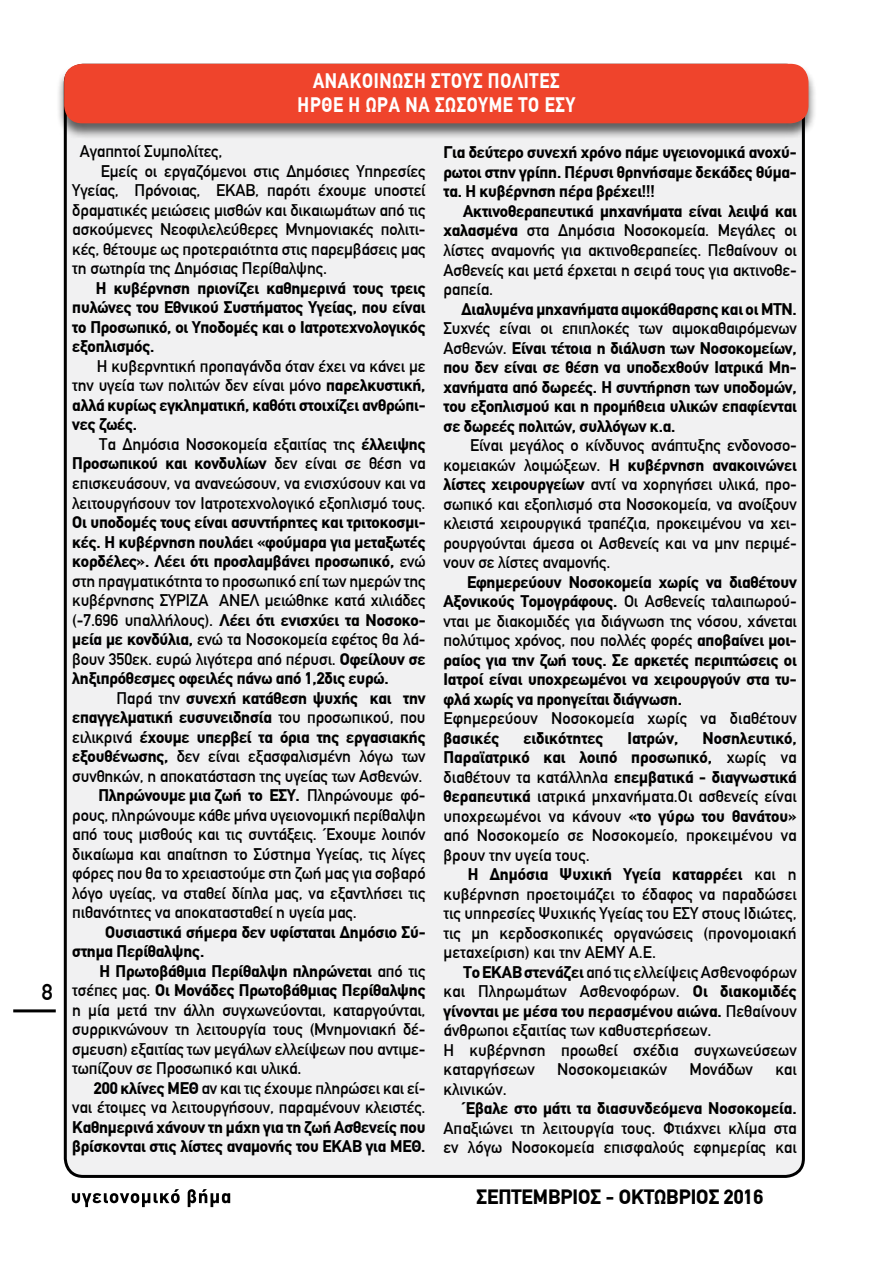
<style>
.page{position:relative;width:872px;height:1276px;background:#fff}
.page>*{position:absolute;margin:0;border:0;box-sizing:border-box;transform-origin:0 0}
.t1{font:22.5px "CF Din";color:#000}
.t2{font:700 20.55px/24px "CF Din";letter-spacing:.04em;color:#fff;text-align:center;scale:.88 1}
.t3{font:700 20.25px "CF Din";color:#000}
.t4{font:16.5px/19.5px "CF Din";letter-spacing:-.01em;color:#000;text-align:justify}
.t5{font:700 16.5px/19.5px "CF Din";letter-spacing:-.01em;color:#000;text-align:justify}
.s1{font-weight:700}
.s2{font-weight:400}
</style>
<div class="page">
<svg style="left:72px;top:1189px;width:158px;height:18px"></svg>
<hr style="left:13px;top:1009px;width:43px;height:3px;background:#000">
<div style="left:65px;top:65px;width:738px;height:1111px;background:#f1f1f2;border-radius:18px"></div>
<div style="left:56px;top:64px;width:761px;height:75px;background:#000;opacity:.6"></div>
<div style="left:64px;top:64px;width:744px;height:59px;background:#ef442c;border-radius:18px"></div>
<h1 class="t1" style="left:42px;top:976px;width:12px">8</h1>
<p class="t2" style="left:298px;top:69px;width:317px">ΑΝΑΚΟΙΝΩΣΗ ΣΤΟΥΣ ΠΟΛΙΤΕΣ<br>ΗΡΘΕ Η ΩΡΑ ΝΑ ΣΩΣΟΥΜΕ ΤΟ ΕΣΥ</p>
<p class="t4" style="left:80px;top:142px;width:144px">Αγαπητοί Συμπολίτες,</p>
<p class="t4" style="left:101px;top:161px;width:326px">Εμείς οι εργαζόμενοι στις Δημόσιες Υπηρεσίες</p>
<p class="t4" style="left:72px;top:181px;width:355px">Υγείας, Πρόνοιας, ΕΚΑΒ, παρότι έχουμε υποστεί</p>
<p class="t4" style="left:72px;top:200px;width:355px">δραματικές μειώσεις μισθών και δικαιωμάτων από τις</p>
<p class="t4" style="left:72px;top:220px;width:355px">ασκούμενες Νεοφιλελεύθερες Μνημονιακές πολιτι-</p>
<p class="t4" style="left:72px;top:239px;width:355px">κές, θέτουμε ως προτεραιότητα στις παρεμβάσεις μας</p>
<p class="t4" style="left:72px;top:259px;width:256px">τη σωτηρία της Δημόσιας Περίθαλψης.</p>
<p class="t5" style="left:72px;top:278px;width:355px;text-indent:24px">Η κυβέρνηση πριονίζει καθημερινά τους τρεις πυλώνες του Εθνικού Συστήματος Υγείας, που είναι το Προσωπικό, οι Υποδομές και ο Ιατροτεχνολογικός εξοπλισμός.</p>
<p class="t4" style="left:72px;top:356px;width:355px;text-indent:25px">Η κυβερνητική προπαγάνδα όταν έχει να κάνει με την υγεία των πολιτών δεν είναι μόνο <span class="s1">παρελκυστική, αλλά κυρίως εγκληματική, καθότι στοιχίζει ανθρώπι&shy;νες ζωές.</span></p>
<p class="t4" style="left:72px;top:434px;width:355px;text-indent:27px">Τα Δημόσια Νοσοκομεία εξαιτίας της <span class="s1">έλλειψης Προσωπικού και κονδυλίων</span> δεν είναι σε θέση να επισκευάσουν, να ανανεώσουν, να ενισχύσουν και να λειτουργήσουν τον Ιατροτεχνολογικό εξοπλισμό τους.</p>
<p class="t5" style="left:72px;top:512px;width:355px">Οι υποδομές τους είναι ασυντήρητες και τριτοκοσμι&shy;κές. Η κυβέρνηση πουλάει «φούμαρα για μεταξωτές κορδέλες». Λέει ότι προσλαμβάνει προσωπικό, <span class="s2">ενώ στη πραγματικότητα το προσωπικό επί των ημερών της κυβέρνησης ΣΥΡΙΖΑ ΑΝΕΛ μειώθηκε κατά χιλιάδες (-7.696 υπαλλήλους).</span> Λέει ότι ενισχύει τα Νοσοκο&shy;μεία με κονδύλια, <span class="s2">ενώ τα Νοσοκομεία εφέτος θα λά&shy;βουν 350εκ. ευρώ λιγότερα από πέρυσι.</span> Οφείλουν σε ληξιπρόθεσμες οφειλές πάνω από 1,2δις ευρώ.</p>
<p class="t5" style="left:116px;top:688px;width:311px"><span class="s2">Παρά την</span> συνεχή κατάθεση ψυχής και την</p>
<p class="t5" style="left:72px;top:707px;width:355px">επαγγελματική ευσυνειδησία <span class="s2">του προσωπικού, που</span></p>
<p class="t5" style="left:72px;top:727px;width:355px"><span class="s2">ειλικρινά</span> έχουμε υπερβεί τα όρια της εργασιακής</p>
<p class="t4" style="left:72px;top:746px;width:355px"><span class="s1">εξουθένωσης,</span> δεν είναι εξασφαλισμένη λόγω των</p>
<p class="t4" style="left:72px;top:766px;width:352px">συνθηκών, η αποκατάσταση της υγείας των Ασθενών.</p>
<p class="t5" style="left:98px;top:785px;width:329px">Πληρώνουμε μια ζωή το ΕΣΥ. <span class="s2">Πληρώνουμε φό-</span></p>
<p class="t4" style="left:72px;top:805px;width:355px">ρους, πληρώνουμε κάθε μήνα υγειονομική περίθαλψη</p>
<p class="t4" style="left:72px;top:824px;width:355px">από τους μισθούς και τις συντάξεις. Έχουμε λοιπόν</p>
<p class="t4" style="left:72px;top:844px;width:355px">δικαίωμα και απαίτηση το Σύστημα Υγείας, τις λίγες</p>
<p class="t4" style="left:72px;top:863px;width:355px">φόρες που θα το χρειαστούμε στη ζωή μας για σοβαρό</p>
<p class="t4" style="left:72px;top:883px;width:355px">λόγο υγείας, να σταθεί δίπλα μας, να εξαντλήσει τις</p>
<p class="t4" style="left:72px;top:902px;width:286px">πιθανότητες να αποκατασταθεί η υγεία μας.</p>
<p class="t5" style="left:72px;top:922px;width:355px;text-indent:33px">Ουσιαστικά σήμερα δεν υφίσταται Δημόσιο Σύ&shy;στημα Περίθαλψης.</p>
<p class="t4" style="left:72px;top:961px;width:355px;text-indent:27px"><span class="s1">Η Πρωτοβάθμια Περίθαλψη πληρώνεται</span> από τις τσέπες μας. <span class="s1">Οι Μονάδες Πρωτοβάθμιας Περίθαλψης </span>η μία μετά την άλλη συγχωνεύονται, καταργούνται, συρρικνώνουν τη λειτουργία τους (Μνημονιακή δέ&shy;σμευση) εξαιτίας των μεγάλων ελλείψεων που αντιμε&shy;τωπίζουν σε Προσωπικό και υλικά.</p>
<p class="t4" style="left:72px;top:1078px;width:355px;text-align:right"><span class="s1">200 κλίνες ΜΕΘ</span> αν και τις έχουμε πληρώσει και εί&shy;ναι έτοιμες να λειτουργήσουν, παραμένουν κλειστές.</p>
<p class="t5" style="left:72px;top:1117px;width:355px">Καθημερινά χάνουν τη μάχη για τη ζωή Ασθενείς που βρίσκονται στις λίστες αναμονής του ΕΚΑΒ για ΜΕΘ.</p>
<p class="t5" style="left:443px;top:143px;width:355px">Για δεύτερο συνεχή χρόνο πάμε υγειονομικά ανοχύ&shy;ρωτοι στην γρίπη. Πέρυσι θρηνήσαμε δεκάδες θύμα&shy;τα. Η κυβέρνηση πέρα βρέχει!!!</p>
<p class="t4" style="left:443px;top:201px;width:355px;text-indent:20px"><span class="s1">Ακτινοθεραπευτικά μηχανήματα είναι λειψά και χαλασμένα</span> στα Δημόσια Νοσοκομεία. Μεγάλες οι λίστες αναμονής για ακτινοθεραπείες. Πεθαίνουν οι Ασθενείς και μετά έρχεται η σειρά τους για ακτινοθε&shy;ραπεία.</p>
<p class="t5" style="left:461px;top:299px;width:337px">Διαλυμένα μηχανήματα αιμοκάθαρσης και οι ΜΤΝ.</p>
<p class="t5" style="left:443px;top:318px;width:355px"><span class="s2">Συχνές είναι οι επιπλοκές των αιμοκαθαιρόμενων Ασθενών.</span> Είναι τέτοια η διάλυση των Νοσοκομείων, που δεν είναι σε θέση να υποδεχθούν Ιατρικά Μη&shy;χανήματα από δωρεές. Η συντήρηση των υποδομών, του εξοπλισμού και η προμήθεια υλικών επαφίενται σε δωρεές πολιτών, συλλόγων κ.α.</p>
<p class="t4" style="left:443px;top:435px;width:355px;text-indent:26px">Είναι μεγάλος ο κίνδυνος ανάπτυξης ενδονοσο&shy;κομειακών λοιμώξεων. <span class="s1">Η κυβέρνηση ανακοινώνει λίστες χειρουργείων</span> αντί να χορηγήσει υλικά, προ&shy;σωπικό και εξοπλισμό στα Νοσοκομεία, να ανοίξουν κλειστά χειρουργικά τραπέζια, προκειμένου να χει&shy;ρουργούνται άμεσα οι Ασθενείς και να μην περιμέ&shy;νουν σε λίστες αναμονής.</p>
<p class="t5" style="left:443px;top:572px;width:355px;text-indent:23px">Εφημερεύουν Νοσοκομεία χωρίς να διαθέτουν Αξονικούς Τομογράφους. <span class="s2">Οι Ασθενείς ταλαιπωρού&shy;νται με διακομιδές για διάγνωση της νόσου, χάνεται πολύτιμος χρόνος, που πολλές φορές</span> αποβαίνει μοι&shy;ραίος για την ζωή τους. Σε αρκετές περιπτώσεις οι Ιατροί είναι υποχρεωμένοι να χειρουργούν στα τυ&shy;φλά χωρίς να προηγείται διάγνωση.</p>
<p class="t4" style="left:443px;top:708px;width:355px">Eφημερεύουν Νοσοκομεία χωρίς να διαθέτουν</p>
<p class="t5" style="left:443px;top:728px;width:57px">βασικές</p>
<p class="t5" style="left:523px;top:728px;width:81px">ειδικότητες</p>
<p class="t5" style="left:627px;top:728px;width:52px">Ιατρών,</p>
<p class="t4" style="left:443px;top:728px;width:355px;text-indent:259px"><span class="s1">Νοσηλευτικό, Παραϊατρικό και λοιπό προσωπικό,</span> χωρίς να διαθέτουν τα κατάλληλα <span class="s1">επεμβατικά - διαγνωστικά θεραπευτικά</span> ιατρικά μηχανήματα.Οι ασθενείς είναι υποχρεωμένοι να κάνουν <span class="s1">«το γύρω του θανάτου» </span>από Νοσοκομείο σε Νοσοκομείο, προκειμένου να βρουν την υγεία τους.</p>
<p class="t4" style="left:443px;top:864px;width:355px;text-indent:24px"><span class="s1">Η Δημόσια Ψυχική Υγεία καταρρέει</span> και η κυβέρνηση προετοιμάζει το έδαφος να παραδώσει τις υπηρεσίες Ψυχικής Υγείας του ΕΣΥ στους Ιδιώτες, τις μη κερδοσκοπικές οργανώσεις (προνομοιακή μεταχείριση) και την ΑΕΜΥ Α.Ε.</p>
<p class="t4" style="left:443px;top:962px;width:355px;text-align:left;text-indent:20px"><span class="s1">Το ΕΚΑΒ στενάζει</span> από τις ελλείψεις Ασθενοφόρων και Πληρωμάτων Ασθενοφόρων. <span class="s1">Οι διακομιδές γίνονται με μέσα του περασμένου αιώνα.</span> Πεθαίνουν άνθρωποι εξαιτίας των καθυστερήσεων.<br>Η κυβέρνηση προωθεί σχέδια συγχωνεύσεων καταργήσεων</p>
<p class="t4" style="left:557px;top:1059px;width:111px">Νοσοκομειακών</p>
<p class="t4" style="left:689px;top:1059px;width:65px">Μονάδων</p>
<p class="t4" style="left:775px;top:1059px;width:23px">και</p>
<p class="t4" style="left:443px;top:1079px;width:65px">κλινικών.</p>
<p class="t5" style="left:462px;top:1098px;width:336px">Έβαλε στο μάτι τα διασυνδεόμενα Νοσοκομεία.</p>
<p class="t4" style="left:443px;top:1118px;width:355px">Απαξιώνει τη λειτουργία τους. Φτιάχνει κλίμα στα εν λόγω Νοσοκομεία επισφαλούς εφημερίας και</p>
<p class="t3" style="left:476px;top:1182px;width:288px">ΣΕΠΤΕΜΒΡΙΟΣ - ΟΚΤΩΒΡΙΟΣ 2016</p>
</div>
